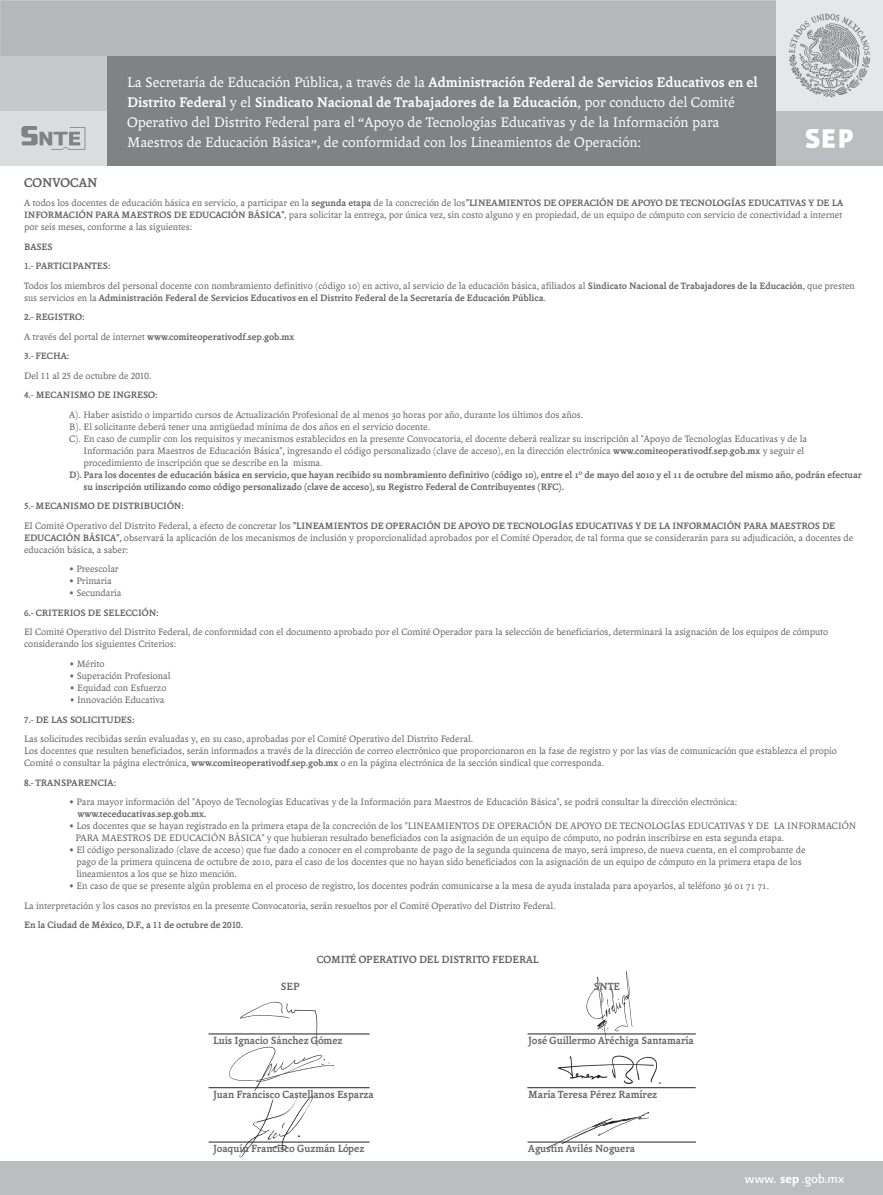
<style>
.page{position:relative;width:883px;height:1195px;background:#fff}
.page>*{position:absolute;margin:0;border:0;box-sizing:border-box;transform-origin:0 0}
.t1{font:15px/20px "Andralis ND Os F";color:#fff}
.t2{font:15px "Presidencia Base CC";color:#fff}
.t3{font:700 13.75px "Andralis ND Os F";color:#636366}
.t4{font:700 11.25px "Andralis ND Os F";color:#636366}
.t5{font:10px/12px "Andralis ND Os F";color:#636366}
.t6{font:700 10px/19.5px "Andralis ND Os F";color:#636366}
.t7{font:700 10px "Andralis NDSC";color:#636366}
.s1{font-weight:700}
.s2{font-family:"Andralis NDSC";font-weight:700}
.s3{font-weight:400}
.s4{font-family:"Andralis NDSC"}
.s5{font-family:"Andralis NDSC";font-weight:400}
.s6{font-family:"Presidencia Firme CC"}
</style>
<div class="page">
<img style="left:557px;top:1055px;width:104px;height:28px">
<img style="left:586px;top:970px;width:46px;height:70px">
<img style="left:545px;top:1110px;width:105px;height:39px">
<img style="left:239px;top:1095px;width:74px;height:62px">
<img style="left:239px;top:1001px;width:80px;height:45px">
<img style="left:228px;top:1046px;width:106px;height:45px">
<div style="left:0;top:0;width:821px;height:57px;background:#b6b7bb"></div>
<div style="left:106px;top:56px;width:776px;height:109px;background:#808285"></div>
<div style="left:776px;top:0;width:106px;height:110px;background:#e6e7e9"></div>
<svg style="left:788px;top:14px;width:82px;height:83px"></svg>
<div style="left:776px;top:110px;width:106px;height:55px;background:#bcbdc0"></div>
<div style="left:0;top:1160px;width:882px;height:34px;background:#bcbdc0"></div>
<svg style="left:806px;top:129px;width:46px;height:19px"></svg>
<hr style="left:208px;top:1033px;width:161px;height:1px;background:#231f20">
<hr style="left:527px;top:1033px;width:168px;height:1px;background:#231f20">
<hr style="left:208px;top:1141px;width:161px;height:1px;background:#231f20">
<hr style="left:208px;top:1087px;width:161px;height:1px;background:#231f20">
<hr style="left:527px;top:1087px;width:168px;height:1px;background:#231f20">
<hr style="left:527px;top:1141px;width:168px;height:1px;background:#231f20">
<div style="left:0;top:110px;width:107px;height:55px;background:#dcdddf"></div>
<div style="left:0;top:56px;width:107px;height:54px;background:#c7c8ca"></div>
<svg style="left:21px;top:126px;width:64px;height:24px"></svg>
<p class="t1" style="left:127px;top:73px;width:632px">La Secretaría de Educación Pública, a través de la <span class="s1">Administración Federal de Servicios Educativos en el Distrito Federal</span> y el <span class="s1">Sindicato Nacional de Trabajadores de la Educación</span>, por conducto del Comité Operativo del Distrito Federal para el “Apoyo de Tecnologías Educativas y de la Información para Maestros de Educación Básica”, de conformidad con los Lineamientos de Operación:</p>
<h2 class="t3" style="left:24px;top:175px;width:75px">CONVOCAN</h2>
<p class="t5" style="left:24px;top:197px;width:820px;text-align:justify">A todos los docentes de educación básica en servicio, a participar en la <span class="s1">segunda etapa</span> de la concreción de los <span class="s1">"LINEAMIENTOS DE OPERACIÓN DE APOYO DE TECNOLOGÍAS EDUCATIVAS Y DE LA INFORMACIÓN PARA MAESTROS DE EDUCACIÓN BÁSICA"</span>, para solicitar la entrega, por única vez, sin costo alguno y en propiedad, de un equipo de cómputo con servicio de conectividad a internet por seis meses, conforme a las siguientes:</p>
<p class="t5" style="left:24px;top:237px;width:832px;line-height:19.5px"><span class="s1">BASES<br></span><span class="s2">1.-</span> <span class="s1">PARTICIPANTES:<br></span>Todos los miembros del personal docente con nombramiento definitivo (código 10) en activo, al servicio de la educación básica, afiliados al <span class="s1">Sindicato Nacional de Trabajadores de la Educación</span>, que presten</p>
<p class="t6" style="left:24px;top:288px;width:523px"><span class="s3">sus servicios en la</span> Administración Federal de Servicios Educativos en el Distrito Federal de la Secretaría de Educación Pública<span class="s3">.<br></span><span class="s4">2.-</span> REGISTRO:<br><span class="s3">A través del portal de internet</span> www.comiteoperativodf.sep.gob.mx<br><span class="s4">3.-</span> FECHA:<br><span class="s3">Del</span> <span class="s5">11</span> <span class="s3">al</span> <span class="s5">25</span> <span class="s3">de octubre de</span> <span class="s5">2010</span><span class="s3">.</span></p>
<p class="t7" style="left:24px;top:389px;width:135px">4.- MECANISMO DE INGRESO:</p>
<p class="t5" style="left:69px;top:408px;width:515px">A). Haber asistido o impartido cursos de Actualización Profesional de al menos 30 horas por año, durante los últimos dos años.</p>
<p class="t5" style="left:69px;top:420px;width:362px">B). El solicitante deberá tener una antigüedad mínima de dos años en el servicio docente.</p>
<p class="t5" style="left:69px;top:432px;width:739px">C). En caso de cumplir con los requisitos y mecanismos establecidos en la presente Convocatoria, el docente deberá realizar su inscripción al "Apoyo de Tecnologías Educativas y de la</p>
<p class="t5" style="left:83px;top:444px;width:722px">Información para Maestros de Educación Básica", ingresando el código personalizado (clave de acceso), en la dirección electrónica <span class="s1">www.comiteoperativodf.sep.gob.mx</span> y seguir el</p>
<p class="t5" style="left:83px;top:456px;width:240px">procedimiento de inscripción que se describe en la misma.</p>
<p class="t6" style="left:83px;top:468px;width:779px;line-height:12px;text-indent:-14px">D). Para los docentes de educación básica en servicio, que hayan recibido su nombramiento definitivo (código 10), entre el 1º de mayo del 2010 y el 11 de octubre del mismo año, podrán efectuar su inscripción utilizando como código personalizado (clave de acceso), su Registro Federal de Contribuyentes (RFC).</p>
<p class="t6" style="left:24px;top:496px;width:812px"><span class="s4">5.-</span> MECANISMO DE DISTRIBUCIÓN:<br><span class="s3">El Comité Operativo del Distrito Federal, a efecto de concretar los</span> "LINEAMIENTOS DE OPERACIÓN DE APOYO DE TECNOLOGÍAS EDUCATIVAS Y DE LA INFORMACIÓN PARA MAESTROS DE</p>
<p class="t5" style="left:24px;top:531px;width:830px"><span class="s1">EDUCACIÓN BÁSICA"</span>, observará la aplicación de los mecanismos de inclusión y proporcionalidad aprobados por el Comité Operador, de tal forma que se considerarán para su adjudicación, a docentes de educación básica, a saber:</p>
<p class="t5" style="left:69px;top:563px;width:51px">• Preescolar</p>
<p class="t5" style="left:69px;top:575px;width:44px">• Primaria</p>
<p class="t5" style="left:69px;top:587px;width:54px">• Secundaria</p>
<p class="t7" style="left:24px;top:607px;width:136px">6.- CRITERIOS DE SELECCIÓN:</p>
<p class="t5" style="left:24px;top:626px;width:805px">El Comité Operativo del Distrito Federal, de conformidad con el documento aprobado por el Comité Operador para la selección de beneficiarios, determinará la asignación de los equipos de cómputo considerando los siguientes Criterios:</p>
<p class="t5" style="left:69px;top:657px;width:37px">• Mérito</p>
<p class="t5" style="left:69px;top:669px;width:103px">• Superación Profesional</p>
<p class="t5" style="left:70px;top:681px;width:98px">• Equidad con Esfuerzo</p>
<p class="t5" style="left:70px;top:693px;width:96px">• Innovación Educativa</p>
<p class="t7" style="left:24px;top:713px;width:111px">7.- DE LAS SOLICITUDES:</p>
<p class="t5" style="left:24px;top:732px;width:814px">Las solicitudes recibidas serán evaluadas y, en su caso, aprobadas por el Comité Operativo del Distrito Federal.<br>Los docentes que resulten beneficiados, serán informados a través de la dirección de correo electrónico que proporcionaron en la fase de registro y por las vías de comunicación que establezca el propio<br>Comité o consultar la página electrónica, <span class="s1">www.comiteoperativodf.sep.gob.mx</span> o en la página electrónica de la sección sindical que corresponda.</p>
<p class="t6" style="left:24px;top:772px;width:93px">8.- TRANSPARENCIA:</p>
<p class="t5" style="left:69px;top:795px;width:669px">• Para mayor información del "Apoyo de Tecnologías Educativas y de la Información para Maestros de Educación Básica", se podrá consultar la dirección electrónica:</p>
<p class="t6" style="left:77px;top:804px;width:130px">www.teceducativas.sep.gob.mx.</p>
<p class="t5" style="left:75px;top:819px;width:782px;text-indent:-6px">• Los docentes que se hayan registrado en la primera etapa de la concreción de los "LINEAMIENTOS DE OPERACIÓN DE APOYO DE TECNOLOGÍAS EDUCATIVAS Y DE LA INFORMACIÓN<br>PARA MAESTROS DE EDUCACIÓN BÁSICA" y que hubieran resultado beneficiados con la asignación de un equipo de cómputo, no podrán inscribirse en esta segunda etapa.</p>
<p class="t5" style="left:76px;top:843px;width:730px;text-indent:-7px">• El código personalizado (clave de acceso) que fue dado a conocer en el comprobante de pago de la segunda quincena de mayo, será impreso, de nueva cuenta, en el comprobante de pago de la primera quincena de octubre de 2010, para el caso de los docentes que no hayan sido beneficiados con la asignación de un equipo de cómputo en la primera etapa de los lineamientos a los que se hizo mención.</p>
<p class="t5" style="left:24px;top:876px;width:746px;line-height:19.5px;text-indent:45px">• En caso de que se presente algún problema en el proceso de registro, los docentes podrán comunicarse a la mesa de ayuda instalada para apoyarlos, al teléfono 36 01 71 71.<br>La interpretación y los casos no previstos en la presente Convocatoria, serán resueltos por el Comité Operativo del Distrito Federal.<br><span class="s1">En la Ciudad de México, D.F., a</span> <span class="s2">11</span> <span class="s1">de octubre de</span> <span class="s2">2010.</span></p>
<p class="t4" style="left:317px;top:953px;width:223px">COMITÉ OPERATIVO DEL DISTRITO FEDERAL</p>
<p class="t4" style="left:281px;top:980px;width:20px">SEP</p>
<p class="t4" style="left:593px;top:980px;width:28px">SNTE</p>
<p class="t4" style="left:213px;top:1034px;width:131px">Luis Ignacio Sánchez Gómez</p>
<p class="t4" style="left:528px;top:1034px;width:167px">José Guillermo Aréchiga Santamaría</p>
<p class="t4" style="left:213px;top:1088px;width:162px">Juan Francisco Castellanos Esparza</p>
<p class="t4" style="left:528px;top:1088px;width:130px">María Teresa Pérez Ramírez</p>
<p class="t4" style="left:213px;top:1142px;width:153px">Joaquín Francisco Guzmán López</p>
<p class="t4" style="left:528px;top:1142px;width:108px">Agustín Avilés Noguera</p>
<h1 class="t2" style="left:744px;top:1169px;width:101px">www. <span class="s6">sep</span> .gob.mx</h1>
</div>
